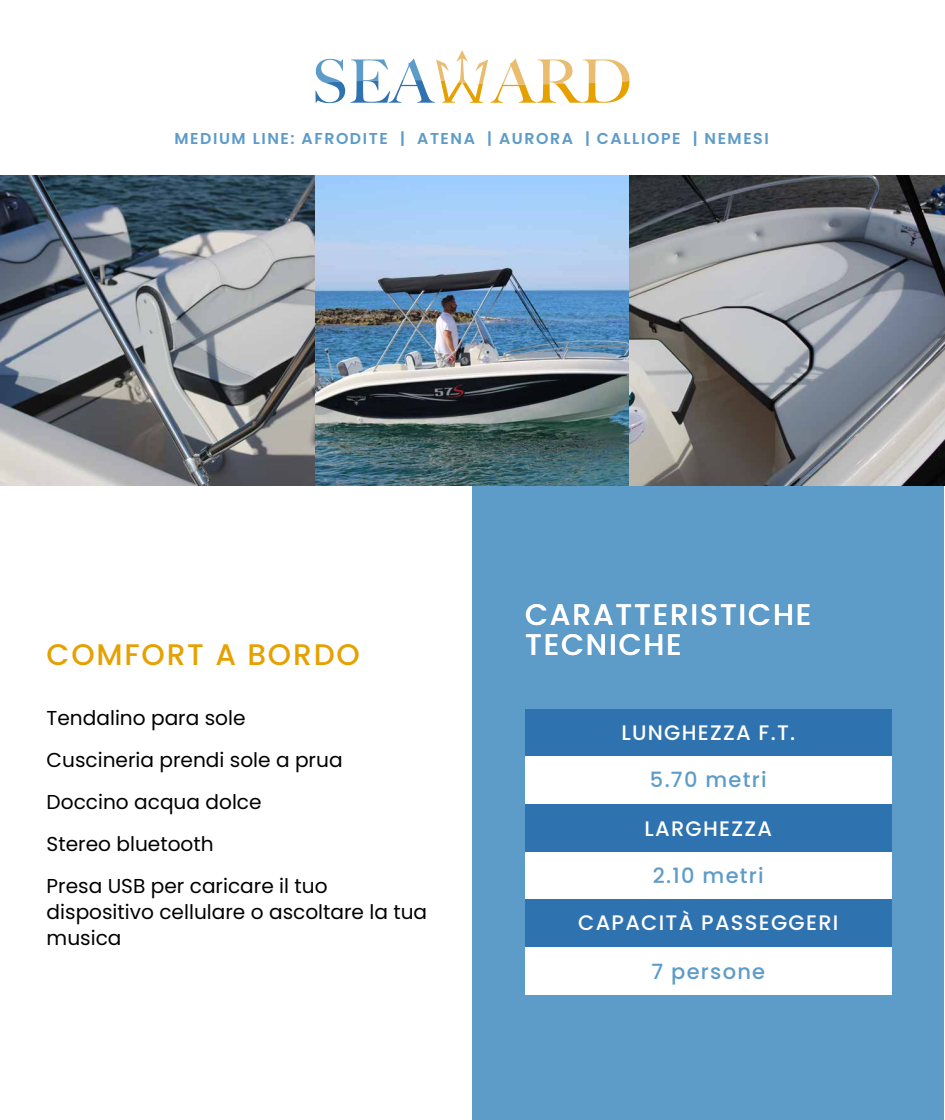
<style>
.page{position:relative;width:945px;height:1120px;background:#fff}
.page>*{position:absolute;margin:0;border:0;box-sizing:border-box;transform-origin:0 0}
.t1{font:500 29.75px/30.6px "Poppins";letter-spacing:.06em;color:#fff}
.t2{font:500 29.75px "Poppins";letter-spacing:.06em;color:#e6a000}
.t3{font:500 21px "Poppins";letter-spacing:.06em;color:#5d9bc9}
.t4{font:500 21px "Poppins";letter-spacing:.06em;color:#fff}
.t5{font:20.12px/42px "Poppins";color:#000}
.t6{font:600 15.75px "Poppins";letter-spacing:.1em;color:#5d9bc9}
</style>
<div class="page">
<div style="left:472px;top:486px;width:472px;height:634px;background:#5d9bc9"></div>
<svg style="left:315px;top:50px;width:315px;height:53px"></svg>
<img style="left:0;top:175px;width:944px;height:311px">
<div style="left:526px;top:709px;width:366px;height:47px;background:#2f72b0"></div>
<div style="left:526px;top:756px;width:366px;height:48px;background:#fff"></div>
<div style="left:526px;top:804px;width:366px;height:48px;background:#2f72b0"></div>
<div style="left:526px;top:852px;width:366px;height:48px;background:#fff"></div>
<div style="left:526px;top:900px;width:366px;height:47px;background:#2f72b0"></div>
<div style="left:526px;top:947px;width:366px;height:48px;background:#fff"></div>
<p class="t6" style="left:175px;top:128px;width:596px">MEDIUM LINE: AFRODITE | ATENA | AURORA | CALLIOPE | NEMESI</p>
<h1 class="t2" style="left:47px;top:634px;width:315px">COMFORT A BORDO</h1>
<p class="t5" style="left:47px;top:697px;width:298px">Tendalino para sole<br>Cuscineria prendi sole a prua<br>Doccino acqua dolce<br>Stereo bluetooth<br>Presa USB per caricare il tuo</p>
<p class="t5" style="left:47px;top:899px;width:382px;line-height:26.2px">dispositivo cellulare o ascoltare la tua musica</p>
<h1 class="t1" style="left:525px;top:599px;width:288px">CARATTERISTICHE<br>TECNICHE</h1>
<p class="t4" style="left:621px;top:718px;width:175px">LUNGHEZZA F.T.</p>
<p class="t3" style="left:650px;top:765px;width:118px">5.70 metri</p>
<p class="t3" style="left:663px;top:765px;width:93px">15 metri</p>
<p class="t4" style="left:645px;top:814px;width:129px">LARGHEZZA</p>
<p class="t3" style="left:649px;top:861px;width:120px">8 65 metri</p>
<p class="t3" style="left:653px;top:861px;width:112px">2.10 metri</p>
<p class="t4" style="left:578px;top:908px;width:262px">CAPACITÀ PASSEGGERI</p>
<p class="t4" style="left:646px;top:908px;width:114px">SUPERFICI</p>
<p class="t3" style="left:635px;top:957px;width:148px">120 mq circa</p>
<p class="t3" style="left:651px;top:957px;width:115px">7 persone</p>
</div>
